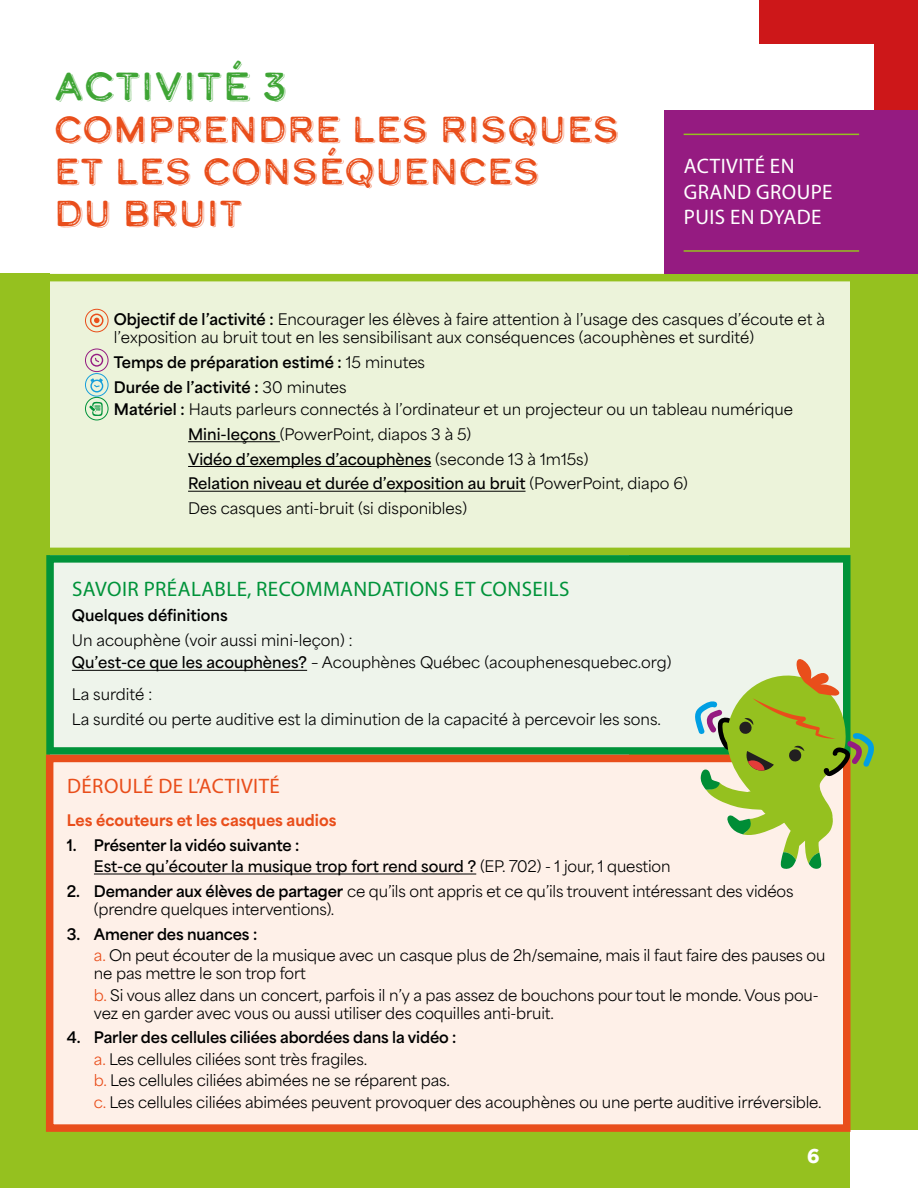
<style>
.page{position:relative;width:918px;height:1188px;background:#fff}
.page>*{position:absolute;margin:0;border:0;box-sizing:border-box;transform-origin:0 0}
.t1{font:39px "Calder Dark Grit Shadow";color:#3fa535}
.t2{font:36px/42px "Calder Dark Grit Shadow";color:#e94e1b}
.t3{font:21px "Myriad Pro";letter-spacing:.02em;color:#00933a}
.t4{font:21px/25.2px "Myriad Pro";letter-spacing:.02em;color:#fff}
.t5{font:21px "Myriad Pro";letter-spacing:.02em;color:#e94e1b}
.t6{font:900 18px "Area Normal";color:#fff}
.t7{font:15px/24.8px "Area Normal";letter-spacing:-.01em;color:#000}
.t8{font:600 15px/21.5px "Area Normal";color:#000}
.t9{font:700 15px/24.8px "Area Normal";color:#000}
.t10{font:800 15px "Area Normal";color:#e94e1b}
.s1{font-weight:700}
.s2{font-weight:400}
.s3{font-weight:600}
.s4{color:#e94e1b}
</style>
<div class="page">
<div style="left:40px;top:1120px;width:810px;height:68px;background:#95c11f"></div>
<div style="left:759px;top:0;width:159px;height:43px;background:#cd1719"></div>
<div style="left:875px;top:0;width:43px;height:159px;background:#cd1719"></div>
<div style="left:630px;top:549px;width:288px;height:581px;background:#95c11f"></div>
<div style="left:40px;top:274px;width:819px;height:281px;background:#ecf3da;border:8px solid #95c11f"></div>
<div style="left:0;top:274px;width:50px;height:914px;background:#95c11f"></div>
<div style="left:850px;top:274px;width:68px;height:432px;background:#95c11f"></div>
<div style="left:664px;top:110px;width:254px;height:164px;background:#951b81"></div>
<hr style="left:188px;top:441px;width:92px;height:1px;background:#000">
<hr style="left:188px;top:466px;width:243px;height:1px;background:#000">
<hr style="left:188px;top:491px;width:338px;height:1px;background:#000">
<div style="left:50px;top:559px;width:797px;height:192px;background:#eef4eb"></div>
<hr style="left:72px;top:670px;width:235px;height:1px;background:#000">
<div style="left:46px;top:555px;width:804px;height:200px;border:8px solid #00933a"></div>
<div style="left:50px;top:758px;width:797px;height:370px;background:#fef0e8"></div>
<hr style="left:94px;top:874px;width:382px;height:1px;background:#000">
<div style="left:46px;top:755px;width:804px;height:377px;border:8px solid #e94e1b"></div>
<hr style="left:684px;top:134px;width:175px;height:1px;background:#95c11f">
<hr style="left:684px;top:250px;width:175px;height:2px;background:#95c11f">
<svg style="left:695px;top:653px;width:179px;height:216px"></svg>
<svg style="left:89px;top:402px;width:14px;height:14px"></svg>
<div style="left:85px;top:397px;width:23px;height:23px;border:1px solid #00933a;border-radius:50%"></div>
<div style="left:85px;top:373px;width:23px;height:23px;border:1px solid #169fdb;border-radius:50%"></div>
<svg style="left:90px;top:378px;width:13px;height:15px"></svg>
<div style="left:85px;top:309px;width:23px;height:23px;border:1px solid #e94e1b;border-radius:50%"></div>
<svg style="left:90px;top:314px;width:14px;height:13px"></svg>
<div style="left:85px;top:349px;width:23px;height:23px;border:1px solid #951b81;border-radius:50%"></div>
<svg style="left:90px;top:354px;width:13px;height:13px"></svg>
<h1 class="t1" style="left:54px;top:60px;width:235px">ACTIVITÉ 3</h1>
<h2 class="t2" style="left:54px;top:108px;width:567px">COMPRENDRE LES RISQUES<br>ET LES CONSÉQUENCES<br>DU BRUIT</h2>
<h3 class="t4" style="left:684px;top:153px;width:150px">ACTIVITÉ EN<br>GRAND GROUPE<br>PUIS EN DYADE</h3>
<p class="t7" style="left:114px;top:308px;width:713px;line-height:18px"><span class="s1">Objectif de l’activité :</span> Encourager les élèves à faire attention à l’usage des casques d’écoute et à l’exposition au bruit tout en les sensibilisant aux conséquences (acouphènes et surdité)</p>
<p class="t9" style="left:114px;top:348px;width:313px">Temps de préparation estimé : <span class="s2">15 minutes<br></span>Durée de l’activité : <span class="s2">30 minutes</span></p>
<p class="t7" style="left:188px;top:395px;width:607px;text-indent:-74px"><span class="s1">Matériel :</span> Hauts parleurs connectés à l’ordinateur et un projecteur ou un tableau numérique <span class="s3">Mini-leçons</span> (PowerPoint, diapos 3 à 5)<br><span class="s3">Vidéo d’exemples d’acouphènes</span> (seconde 13 à 1m15s)<br><span class="s3">Relation niveau et durée d’exposition au bruit</span> (PowerPoint, diapo 6)<br>Des casques anti-bruit (si disponibles)</p>
<h3 class="t3" style="left:72px;top:576px;width:499px">SAVOIR PRÉALABLE, RECOMMANDATIONS ET CONSEILS</h3>
<p class="t9" style="left:72px;top:601px;width:157px">Quelques définitions</p>
<p class="t7" style="left:72px;top:627px;width:601px;line-height:22.5px">Un acouphène (voir aussi mini-leçon) :<br><span class="s3">Qu’est-ce que les acouphènes?</span> – Acouphènes Québec (acouphenesquebec.org)</p>
<p class="t7" style="left:72px;top:680px;width:591px">La surdité :<br>La surdité ou perte auditive est la diminution de la capacité à percevoir les sons.</p>
<h3 class="t5" style="left:67px;top:773px;width:214px">DÉROULÉ DE L’ACTIVITÉ</h3>
<p class="t10" style="left:67px;top:807px;width:271px">Les écouteurs et les casques audios</p>
<p class="t8" style="left:94px;top:832px;width:578px;text-indent:-27px"><span class="s1">1. Présenter la vidéo suivante :<br></span>Est-ce qu’écouter la musique trop fort rend sourd ? <span class="s2">(EP. 702) - 1 jour, 1 question</span></p>
<p class="t7" style="left:94px;top:880px;width:701px;line-height:18px;text-indent:-27px"><span class="s1">2. Demander aux élèves de partager</span> ce qu’ils ont appris et ce qu’ils trouvent intéressant des vidéos (prendre quelques interventions).</p>
<p class="t7" style="left:94px;top:921px;width:733px;line-height:21.5px;text-indent:-27px"><span class="s1">3. Amener des nuances :<br></span><span class="s4">a.</span> On peut écouter de la musique avec un casque plus de 2h/semaine, mais il faut faire des pauses ou</p>
<p class="t7" style="left:94px;top:961px;width:726px;line-height:21.5px">ne pas mettre le son trop fort<br><span class="s4">b.</span> Si vous allez dans un concert, parfois il n’y a pas assez de bouchons pour tout le monde. Vous pou-</p>
<p class="t7" style="left:94px;top:999px;width:462px">vez en garder avec vous ou aussi utiliser des coquilles anti-bruit.</p>
<p class="t7" style="left:94px;top:1025px;width:729px;line-height:21.5px;text-indent:-27px"><span class="s1">4. Parler des cellules ciliées abordées dans la vidéo :<br></span><span class="s4">a.</span> Les cellules ciliées sont très fragiles.<br><span class="s4">b.</span> Les cellules ciliées abimées ne se réparent pas.<br><span class="s4">c.</span> Les cellules ciliées abimées peuvent provoquer des acouphènes ou une perte auditive irréversible.</p>
<p class="t6" style="left:807px;top:1140px;width:14px">6</p>
</div>
